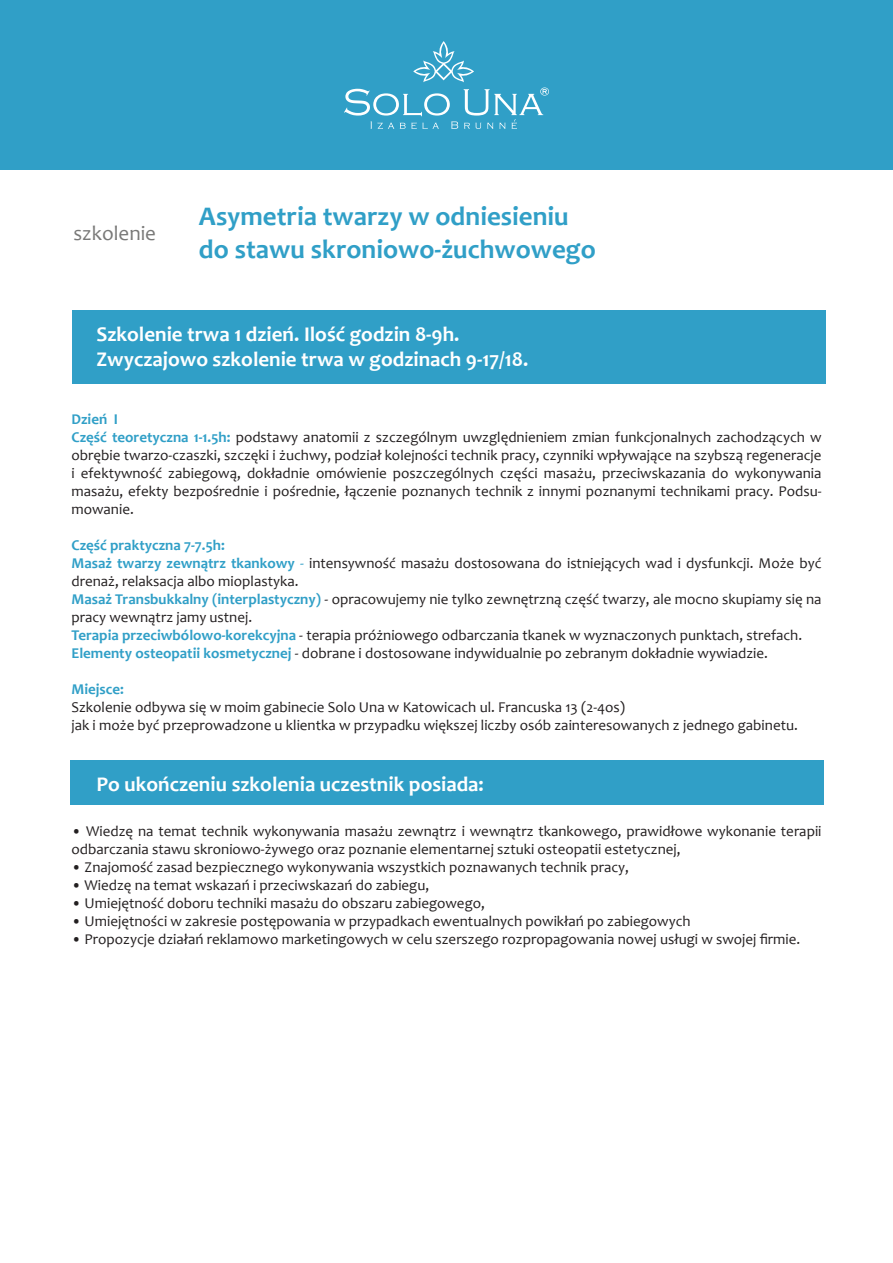
<style>
.page{position:relative;width:893px;height:1263px;background:#fff}
.page>*{position:absolute;margin:0;border:0;box-sizing:border-box;transform-origin:0 0}
.t1{font:700 27px/32.4px "Candara";color:#309fc7}
.t2{font:700 21px/25.2px "Candara";color:#fff}
.t3{font:21px "Candara";color:#797978}
.t4{font:15px/18px "Candara";color:#231f20}
.t5{font:700 15px "Candara";color:#309fc7}
.s1{font-weight:700;color:#309fc7}
.s2{color:#309fc7}
</style>
<div class="page">
<div style="left:0;top:0;width:893px;height:170px;background:#309fc7"></div>
<svg style="left:413px;top:41px;width:61px;height:41px"></svg>
<svg style="left:344px;top:88px;width:205px;height:41px"></svg>
<div style="left:72px;top:310px;width:754px;height:74px;background:#309fc7"></div>
<div style="left:70px;top:760px;width:753px;height:45px;background:#309fc7"></div>
<h2 class="t3" style="left:73px;top:220px;width:84px">szkolenie</h2>
<h1 class="t1" style="left:199px;top:200px;width:398px">Asymetria twarzy w odniesieniu do stawu skroniowo-żuchwowego</h1>
<h2 class="t2" style="left:96px;top:321px;width:433px">Szkolenie trwa 1 dzień. Ilość godzin 8-9h.<br>Zwyczajowo szkolenie trwa w godzinach 9-17/18.</h2>
<p class="t4" style="left:71px;top:410px;width:752px"><span class="s1">Dzień I<br>Część teoretyczna 1-1.5h:</span> podstawy anatomii z szczególnym uwzględnieniem zmian funkcjonalnych zachodzących w obrębie twarzo-czaszki, szczęki i żuchwy, podział kolejności technik pracy, czynniki wpływające na szybszą regeneracje i efektywność zabiegową, dokładnie omówienie poszczególnych części masażu, przeciwskazania do wykonywania masażu, efekty bezpośrednie i pośrednie, łączenie poznanych technik z innymi poznanymi technikami pracy. Podsu&shy;mowanie.</p>
<p class="t4" style="left:71px;top:536px;width:752px"><span class="s1">Część praktyczna 7-7.5h:<br>Masaż twarzy zewnątrz tkankowy</span> <span class="s2">-</span> intensywność masażu dostosowana do istniejących wad i dysfunkcji. Może być drenaż, relaksacja albo mioplastyka.<br><span class="s1">Masaż Transbukkalny (interplastyczny)</span> - opracowujemy nie tylko zewnętrzną część twarzy, ale mocno skupiamy się na pracy wewnątrz jamy ustnej.<br><span class="s1">Terapia przeciwbólowo-korekcyjna</span> - terapia próżniowego odbarczania tkanek w wyznaczonych punktach, strefach.<br><span class="s1">Elementy osteopatii kosmetycznej</span> - dobrane i dostosowane indywidualnie po zebranym dokładnie wywiadzie.</p>
<p class="t5" style="left:71px;top:680px;width:54px">Miejsce:</p>
<p class="t4" style="left:71px;top:698px;width:728px">Szkolenie odbywa się w moim gabinecie Solo Una w Katowicach ul. Francuska 13 (2-4os)<br>jak i może być przeprowadzone u klientka w przypadku większej liczby osób zainteresowanych z jednego gabinetu.</p>
<h2 class="t2" style="left:96px;top:771px;width:389px">Po ukończeniu szkolenia uczestnik posiada:</h2>
<p class="t4" style="left:71px;top:822px;width:752px">• Wiedzę na temat technik wykonywania masażu zewnątrz i wewnątrz tkankowego, prawidłowe wykonanie terapii odbarczania stawu skroniowo-żywego oraz poznanie elementarnej sztuki osteopatii estetycznej,</p>
<p class="t4" style="left:71px;top:858px;width:559px">• Znajomość zasad bezpiecznego wykonywania wszystkich poznawanych technik pracy,</p>
<p class="t4" style="left:71px;top:876px;width:359px">• Wiedzę na temat wskazań i przeciwskazań do zabiegu,</p>
<p class="t4" style="left:71px;top:894px;width:415px">• Umiejętność doboru techniki masażu do obszaru zabiegowego,</p>
<p class="t4" style="left:71px;top:912px;width:621px">• Umiejętności w zakresie postępowania w przypadkach ewentualnych powikłań po zabiegowych</p>
<p class="t4" style="left:71px;top:930px;width:730px">• Propozycje działań reklamowo marketingowych w celu szerszego rozpropagowania nowej usługi w swojej firmie.</p>
</div>
